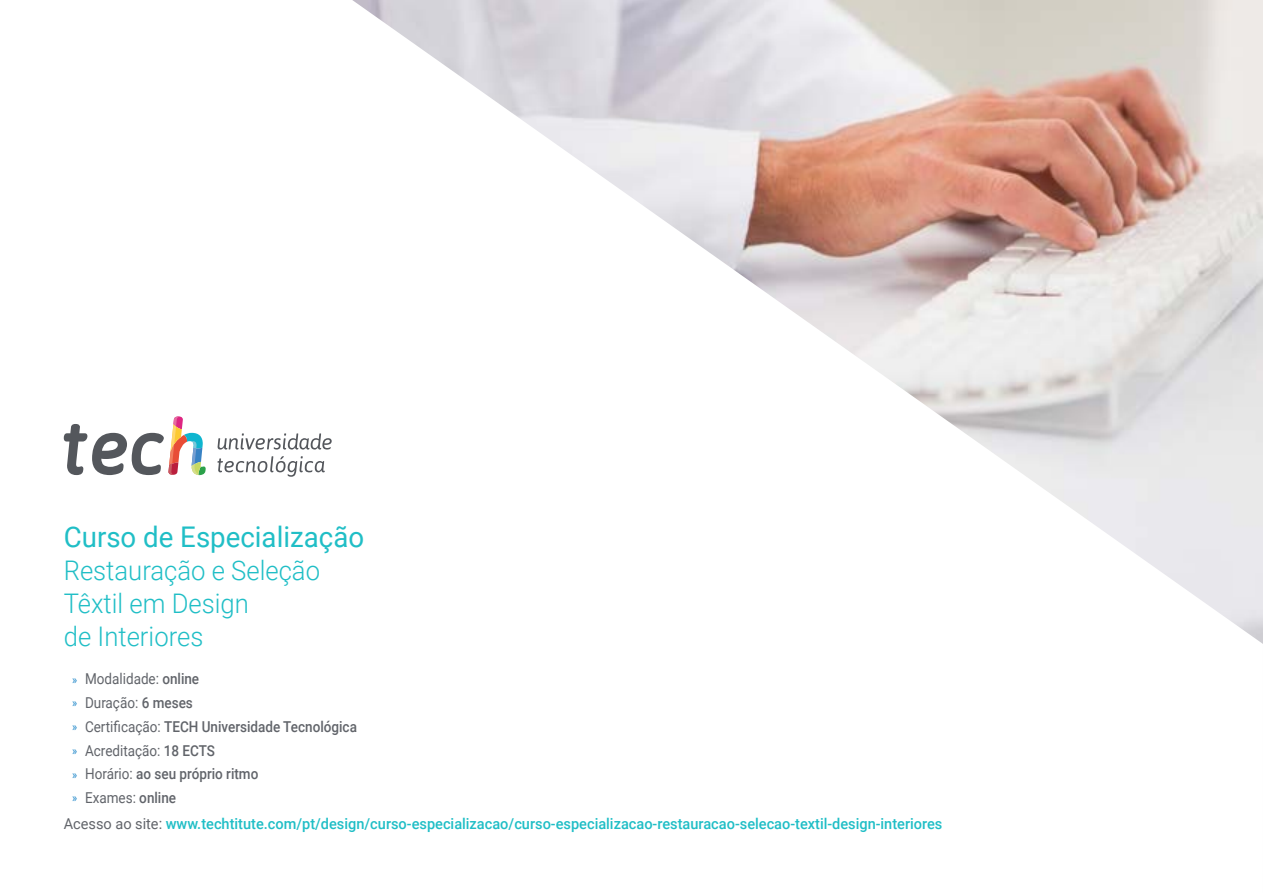
<style>
.page{position:relative;width:1263px;height:893px;background:#fff}
.page>*{position:absolute;margin:0;border:0;box-sizing:border-box;transform-origin:0 0}
.t1{font:28.5px "Roboto";color:#20bec6}
.t2{font:300 27px/33px "Roboto";color:#20bec6;scale:.95 1}
.t3{font:500 15px/23.7px "Roboto";color:#61646a;scale:.9 1}
.t4{font:500 15px "Roboto";color:#20bec6}
.s1{font-weight:400;font-size:12px;color:#2289ca}
.s2{font-weight:400}
.s3{font-weight:400;color:#61646a}
</style>
<div class="page">
<img style="left:352px;top:0;width:911px;height:644px">
<svg style="left:218px;top:433px;width:114px;height:17px"></svg>
<svg style="left:217px;top:456px;width:108px;height:21px"></svg>
<svg style="left:64px;top:416px;width:142px;height:59px"></svg>
<h1 class="t1" style="left:64px;top:517px;width:302px">Curso de Especialização</h1>
<h2 class="t2" style="left:64px;top:553px;width:271px">Restauração e Seleção<br>Têxtil em Design<br>de Interiores</h2>
<p class="t3" style="left:72px;top:667px;width:318px"><span class="s1">»</span> <span class="s2">Modalidade:</span> online<br><span class="s1">»</span> <span class="s2">Duração:</span> 6 meses<br><span class="s1">»</span> <span class="s2">Certificação:</span> TECH Universidade Tecnológica <span class="s1">»</span> <span class="s2">Acreditação:</span> 18 ECTS<br><span class="s1">»</span> <span class="s2">Horário:</span> ao seu próprio ritmo<br><span class="s1">»</span> <span class="s2">Exames:</span> online</p>
<p class="t4" style="left:64px;top:813px;width:880px"><span class="s3">Acesso ao site:</span> www.techtitute.com/pt/design/curso-especializacao/curso-especializacao-restauracao-selecao-textil-design-interiores</p>
</div>
